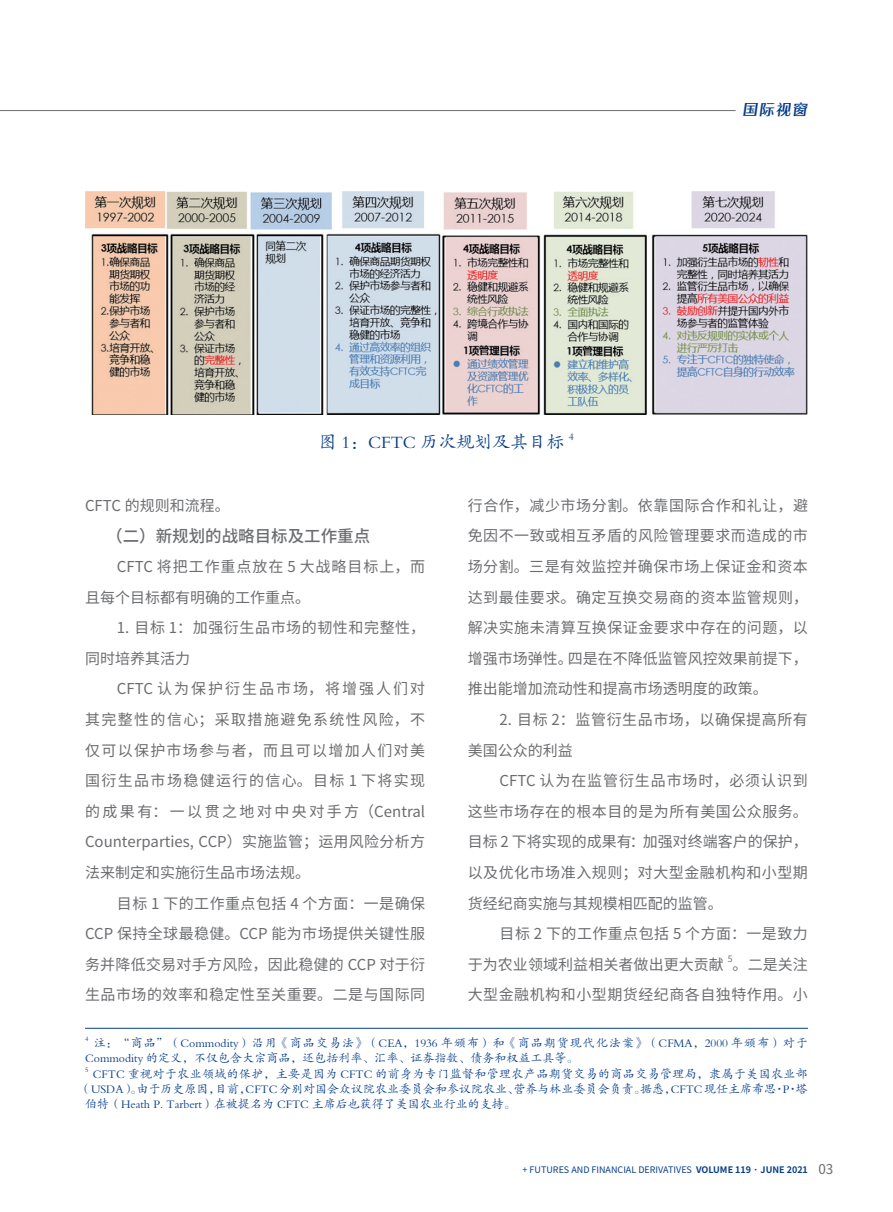
<style>
.page{position:relative;width:893px;height:1212px;background:#fff}
.page>*{position:absolute;margin:0;border:0;box-sizing:border-box;transform-origin:0 0}
.t1{font:18px "FZKTK GBK1 0";color:#083e89}
.t2{font:500 16.5px "Source Han Sans CN";color:#6c6d70}
.t3{font:15px/30.6px "Source Han Sans CN";letter-spacing:.005em;color:#6c6d70;text-align:justify}
.t4{font:15px/30.6px "Source Han Sans CN";letter-spacing:.04em;color:#6c6d70}
.t5{font:15px/30.6px "Source Han Sans CN";letter-spacing:.035em;color:#6c6d70;text-align:right}
.t6{font:15px "FZYASHS ZHONG GB1 0";color:#083e89}
.t7{font:12px/15.3px "FZKTK GBK1 0";color:#083e89}
.t8{font:12px "FZKTK GBK1 0";letter-spacing:.03em;color:#083e89}
.t9{font:10.5px "FZKTK GBK1 0";color:#083e89}
.t10{font:9px "Source Han Sans CN";color:#083e89}
.t11{font:8.7px "Source Han Sans CN";color:#6c6d70}
.t12{font:7.05px "FZKTK GBK1 0";color:#083e89}
.s1{font-weight:700}
.s2{font-size:13.5px;color:#6c6d70}
</style>
<div class="page">
<hr style="left:0;top:110px;width:736px;height:1px;background:#6c6d70">
<img style="left:85px;top:191px;width:723px;height:224px">
<hr style="left:85px;top:1028px;width:723px;height:1px;background:#083e89">
<p class="t1" style="left:319px;top:433px;width:247px">图 1：CFTC 历次规划及其目标</p>
<p class="t9" style="left:569px;top:431px;width:7px">4</p>
<p class="t6" style="left:743px;top:102px;width:68px">国际视窗</p>
<p class="t3" style="left:85px;top:490px;width:146px">CFTC 的规则和流程。</p>
<p class="t2" style="left:106px;top:527px;width:265px">（二）新规划的战略目标及工作重点</p>
<p class="t3" style="left:85px;top:551px;width:342px;text-indent:32px">CFTC 将把工作重点放在 5 大战略目标上，而且每个目标都有明确的工作重点。</p>
<p class="t4" style="left:85px;top:613px;width:342px;text-indent:32px">1. 目标 1：加强衍生品市场的韧性和完整性，同时培养其活力</p>
<p class="t3" style="left:85px;top:674px;width:342px;text-indent:32px">CFTC 认为保护衍生品市场，将增强人们对其完整性的信心；采取措施避免系统性风险，不仅可以保护市场参与者，而且可以增加人们对美国衍生品市场稳健运行的信心。目标 1 下将实现的成果有：一以贯之地对中央对手方（Central Counterparties, CCP）实施监管；运用风险分析方法来制定和实施衍生品市场法规。</p>
<p class="t3" style="left:85px;top:888px;width:342px;text-indent:32px">目标 1 下的工作重点包括 4 个方面：一是确保CCP 保持全球最稳健。CCP 能为市场提供关键性服务并降低交易对手方风险，因此稳健的 CCP 对于衍生品市场的效率和稳定性至关重要。二是与国际同</p>
<p class="t3" style="left:468px;top:490px;width:342px">行合作，减少市场分割。依靠国际合作和礼让，避免因不一致或相互矛盾的风险管理要求而造成的市场分割。三是有效监控并确保市场上保证金和资本达到最佳要求。确定互换交易商的资本监管规则，解决实施未清算互换保证金要求中存在的问题，以增强市场弹性。四是在不降低监管风控效果前提下，推出能增加流动性和提高市场透明度的政策。</p>
<p class="t4" style="left:468px;top:704px;width:342px;text-indent:32px">2. 目标 2：监管衍生品市场，以确保提高所有美国公众的利益</p>
<p class="t3" style="left:468px;top:766px;width:342px;text-indent:32px">CFTC 认为在监管衍生品市场时，必须认识到这些市场存在的根本目的是为所有美国公众服务。目标 2 下将实现的成果有：加强对终端客户的保护，以及优化市场准入规则；对大型金融机构和小型期货经纪商实施与其规模相匹配的监管。</p>
<p class="t3" style="left:468px;top:919px;width:342px;text-indent:32px">目标 2 下的工作重点包括 5 个方面：一是致力于为农业领域利益相关者做出更大贡献</p>
<p class="t11" style="left:728px;top:954px;width:6px">5</p>
<p class="t5" style="left:468px;top:949px;width:342px">。二是关注<br>大型金融机构和小型期货经纪商各自独特作用。小</p>
<p class="t12" style="left:85px;top:1035px;width:5px">4</p>
<p class="t7" style="left:85px;top:1035px;width:724px;text-indent:9px">注：“商品”（Commodity）沿用《商品交易法》（CEA，1936 年颁布）和《商品期货现代化法案》（CFMA，2000 年颁布）对于<br>Commodity 的定义，不仅包含大宗商品，还包括利率、汇率、证券指数、债务和权益工具等。</p>
<p class="t12" style="left:85px;top:1066px;width:5px">5</p>
<p class="t8" style="left:93px;top:1067px;width:716px">CFTC 重视对于农业领域的保护，主要是因为 CFTC 的前身为专门监督和管理农产品期货交易的商品交易管理局，隶属于美国农业部</p>
<p class="t7" style="left:79px;top:1081px;width:730px">（USDA）。由于历史原因，目前，CFTC分别对国会众议院农业委员会和参议院农业、营养与林业委员会负责。据悉，CFTC现任主席希思·P·塔</p>
<p class="t7" style="left:85px;top:1097px;width:432px">伯特（Heath P. Tarbert）在被提名为 CFTC 主席后也获得了美国农业行业的支持。</p>
<p class="t10" style="left:523px;top:1165px;width:312px">+ FUTURES AND FINANCIAL DERIVATIVES <span class="s1">VOLUME 119 · JUNE 2021</span> <span class="s2">03</span></p>
</div>
